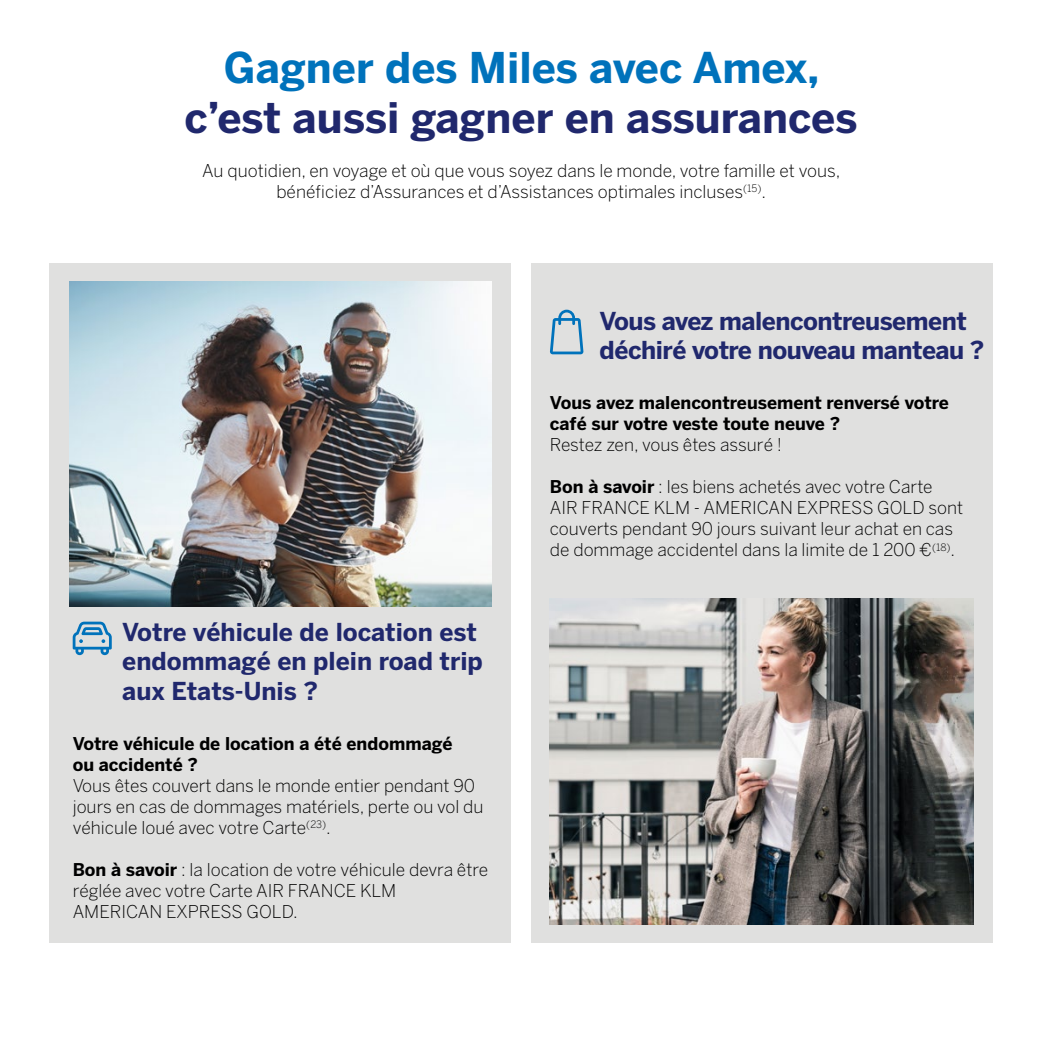
<style>
.page{position:relative;width:1042px;height:1042px;background:#fff}
.page>*{position:absolute;margin:0;border:0;box-sizing:border-box;transform-origin:0 0}
.t1{font:700 42px/50.4px "Benton Sans";color:#20286d;text-align:center}
.t2{font:700 24.5px/29.4px "Benton Sans";color:#20286d}
.t3{font:700 24.5px/29.4px "Benton Sans";letter-spacing:-.02em;color:#20286d}
.t4{font:300 17.5px/21px "Benton Sans";color:#000}
.t5{font:700 17.5px/21px "Benton Sans";color:#000}
.s1{color:#0072bb}
.s2{font-weight:700}
.s3{font-weight:300}
</style>
<div class="page">
<div style="left:531px;top:263px;width:461px;height:679px;background:#e0e0df"></div>
<div style="left:50px;top:263px;width:461px;height:679px;background:#e0e0df"></div>
<svg style="left:550px;top:310px;width:33px;height:44px"></svg>
<img style="left:69px;top:281px;width:422px;height:326px">
<img style="left:550px;top:599px;width:423px;height:325px">
<svg style="left:73px;top:621px;width:39px;height:34px"></svg>
<p class="t1" style="left:184px;top:42px;width:674px"><span class="s1">Gagner des Miles avec Amex, </span>c’est aussi gagner en assurances</p>
<p class="t4" style="left:202px;top:160px;width:639px;text-align:center">Au quotidien, en voyage et où que vous soyez dans le monde, votre famille et vous, bénéficiez d’Assurances et d’Assistances optimales incluses<sup>(15)</sup>.</p>
<p class="t2" style="left:122px;top:617px;width:362px">Votre véhicule de location est endommagé en plein road trip aux Etats-Unis ?</p>
<p class="t4" style="left:73px;top:733px;width:412px"><span class="s2">Votre véhicule de location a été endommagé<br>ou accidenté ?<br></span>Vous êtes couvert dans le monde entier pendant 90 jours en cas de dommages matériels, perte ou vol du véhicule loué avec votre Carte<sup>(23)</sup>.</p>
<p class="t4" style="left:73px;top:859px;width:417px"><span class="s2">Bon à savoir</span> : la location de votre véhicule devra être réglée avec votre Carte AIR FRANCE KLM</p>
<p class="t4" style="left:73px;top:901px;width:227px">AMERICAN EXPRESS GOLD.</p>
<p class="t3" style="left:599px;top:305px;width:386px">Vous avez malencontreusement déchiré votre nouveau manteau ?</p>
<p class="t5" style="left:550px;top:392px;width:400px">Vous avez malencontreusement renversé votre café sur votre veste toute neuve ?<br><span class="s3">Restez zen, vous êtes assuré !</span></p>
<p class="t4" style="left:550px;top:476px;width:384px"><span class="s2">Bon à savoir</span> : les biens achetés avec votre Carte</p>
<p class="t4" style="left:550px;top:497px;width:415px">AIR FRANCE KLM - AMERICAN EXPRESS GOLD sont</p>
<p class="t4" style="left:550px;top:518px;width:405px">couverts pendant 90 jours suivant leur achat en cas</p>
<p class="t4" style="left:550px;top:539px;width:407px">de dommage accidentel dans la limite de 1 200 €<sup>(18)</sup>.</p>
</div>
